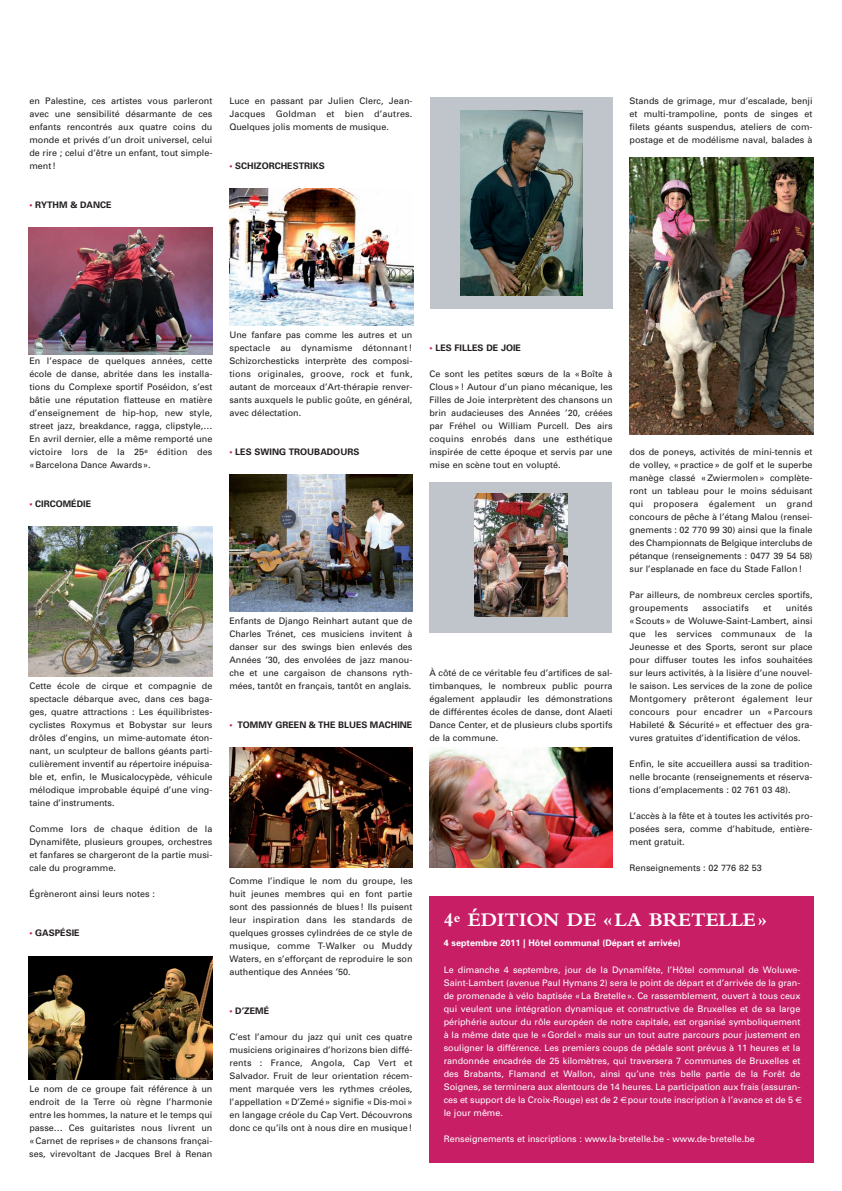
<style>
.page{position:relative;width:842px;height:1191px;background:#fff}
.page>*{position:absolute;margin:0;border:0;box-sizing:border-box;transform-origin:0 0}
.t1{font:700 20px "Bembo";color:#fff}
.t2{font:9px/13px "Univers";color:#231f20;text-align:justify}
.t3{font:9px/13px "Univers";letter-spacing:-.005em;color:#fff}
.t4{font:700 9px "Univers";color:#231f20}
.t5{font:700 9px "Univers";color:#fff}
.t6{font:9px "Univers";letter-spacing:.02em;color:#231f20}
.s1{color:#c71e66}
</style>
<div class="page">
<div style="left:429px;top:896px;width:385px;height:266px;background:#c71e66"></div>
<div style="left:429px;top:482px;width:183px;height:151px;background:#bfc5cb"></div>
<img style="left:475px;top:493px;width:92px;height:123px">
<img style="left:28px;top:228px;width:184px;height:126px">
<img style="left:28px;top:956px;width:184px;height:123px">
<img style="left:230px;top:475px;width:182px;height:136px">
<div style="left:430px;top:97px;width:183px;height:212px;background:#bfc5cb"></div>
<img style="left:460px;top:111px;width:122px;height:184px">
<img style="left:229px;top:748px;width:183px;height:120px">
<img style="left:28px;top:527px;width:184px;height:149px">
<img style="left:230px;top:188px;width:183px;height:137px">
<img style="left:429px;top:748px;width:183px;height:119px">
<img style="left:629px;top:158px;width:185px;height:277px">
<p class="t2" style="left:29px;top:95px;width:185px">en Palestine, ces artistes vous parleront avec une sensibilité désarmante de ces enfants rencontrés aux quatre coins du monde et privés d’un droit universel, celui de rire ; celui d’être un enfant, tout simple&shy;ment!</p>
<p class="t4" style="left:29px;top:202px;width:84px"><span class="s1">•</span> RYTHM &amp; DANCE</p>
<p class="t2" style="left:229px;top:95px;width:185px">Luce en passant par Julien Clerc, Jean-Jacques Goldman et bien d’autres.<br>Quelques jolis moments de musique.</p>
<p class="t4" style="left:229px;top:163px;width:97px"><span class="s1">•</span> SCHIZORCHESTRIKS</p>
<p class="t2" style="left:629px;top:95px;width:185px">Stands de grimage, mur d’escalade, benji et multi-trampoline, ponts de singes et filets géants suspendus, ateliers de com&shy;postage et de modélisme naval, balades à</p>
<p class="t2" style="left:29px;top:355px;width:185px">En l’espace de quelques années, cette école de danse, abritée dans les installa&shy;tions du Complexe sportif Poséidon, s’est bâtie une réputation flatteuse en matière d’enseignement de hip-hop, new style, street jazz, breakdance, ragga, clipstyle,… En avril dernier, elle a même remporté une victoire lors de la 25<sup>e</sup> édition des «Barcelona Dance Awards».</p>
<p class="t4" style="left:29px;top:501px;width:63px"><span class="s1">•</span> CIRCOMÉDIE</p>
<p class="t2" style="left:29px;top:680px;width:185px">Cette école de cirque et compagnie de spectacle débarque avec, dans ces baga&shy;ges, quatre attractions : Les équilibristes&shy;cyclistes Roxymus et Bobystar sur leurs drôles d’engins, un mime-automate éton&shy;nant, un sculpteur de ballons géants parti&shy;culièrement inventif au répertoire inépuisa&shy;ble et, enfin, le Musicalocypède, véhicule mélodique improbable équipé d’une ving&shy;taine d’instruments.</p>
<p class="t2" style="left:29px;top:823px;width:185px">Comme lors de chaque édition de la Dynamifête, plusieurs groupes, orchestres et fanfares se chargeront de la partie musi&shy;cale du programme.</p>
<p class="t2" style="left:29px;top:888px;width:127px">Égrèneront ainsi leurs notes :</p>
<p class="t4" style="left:29px;top:930px;width:52px"><span class="s1">•</span> GASPÉSIE</p>
<p class="t2" style="left:29px;top:1083px;width:185px">Le nom de ce groupe fait référence à un endroit de la Terre où règne l’harmonie entre les hommes, la nature et le temps qui passe… Ces guitaristes nous livrent un «Carnet de reprises» de chansons françai&shy;ses, virevoltant de Jacques Brel à Renan</p>
<p class="t2" style="left:229px;top:329px;width:185px">Une fanfare pas comme les autres et un spectacle au dynamisme détonnant !<br>Schizorchesticks interprète des composi&shy;tions originales, groove, rock et funk, autant de morceaux d’Art-thérapie renver&shy;sants auxquels le public goûte, en général, avec délectation.</p>
<p class="t4" style="left:229px;top:449px;width:131px"><span class="s1">•</span> LES SWING TROUBADOURS</p>
<p class="t2" style="left:229px;top:615px;width:185px">Enfants de Django Reinhart autant que de Charles Trénet, ces musiciens invitent à danser sur des swings bien enlevés des Années ’30, des envolées de jazz manou&shy;che et une cargaison de chansons ryth&shy;mées, tantôt en français, tantôt en anglais.</p>
<p class="t4" style="left:229px;top:721px;width:185px"><span class="s1">•</span> TOMMY GREEN &amp; THE BLUES MACHINE</p>
<p class="t2" style="left:229px;top:875px;width:185px">Comme l’indique le nom du groupe, les huit jeunes membres qui en font partie sont des passionnés de blues! Ils puisent leur inspiration dans les standards de quelques grosses cylindrées de ce style de musique, comme T-Walker ou Muddy Waters, en s’efforçant de reproduire le son authentique des Années ’50.</p>
<p class="t4" style="left:229px;top:1007px;width:41px"><span class="s1">•</span> D’ZEMÉ</p>
<p class="t2" style="left:229px;top:1031px;width:185px">C’est l’amour du jazz qui unit ces quatre musiciens originaires d’horizons bien diffé&shy;rents : France, Angola, Cap Vert et Salvador. Fruit de leur orientation récem&shy;ment marquée vers les rythmes créoles, l’appellation «D’Zemé» signifie «Dis-moi» en langage créole du Cap Vert. Découvrons donc ce qu’ils ont à nous dire en musique!</p>
<p class="t4" style="left:429px;top:345px;width:93px"><span class="s1">•</span> LES FILLES DE JOIE</p>
<p class="t2" style="left:429px;top:368px;width:185px">Ce sont les petites sœurs de la «Boîte à Clous»! Autour d’un piano mécanique, les Filles de Joie interprètent des chansons un brin audacieuses des Années ’20, créées par Fréhel ou William Purcell. Des airs coquins enrobés dans une esthétique inspirée de cette époque et servis par une mise en scène tout en volupté.</p>
<p class="t2" style="left:429px;top:667px;width:185px">À côté de ce véritable feu d’artifices de sal&shy;timbanques, le nombreux public pourra également applaudir les démonstrations de différentes écoles de danse, dont Alaeti Dance Center, et de plusieurs clubs sportifs de la commune.</p>
<p class="t2" style="left:629px;top:446px;width:185px">dos de poneys, activités de mini-tennis et de volley, «practice» de golf et le superbe manège classé «Zwiermolen» complète&shy;ront un tableau pour le moins séduisant qui proposera également un grand concours de pêche à l’étang Malou (rensei&shy;gnements : 02 770 99 30) ainsi que la finale des Championnats de Belgique interclubs de pétanque (renseignements : 0477 39 54 58) sur l’esplanade en face du Stade Fallon!</p>
<p class="t2" style="left:629px;top:589px;width:185px">Par ailleurs, de nombreux cercles sportifs, groupements</p>
<p class="t6" style="left:703px;top:604px;width:48px">associatifs</p>
<p class="t2" style="left:763px;top:602px;width:10px">et</p>
<p class="t2" style="left:629px;top:602px;width:185px;text-indent:156px">unités «Scouts» de Woluwe-Saint-Lambert, ainsi que les services communaux de la Jeunesse et des Sports, seront sur place pour diffuser toutes les infos souhaitées sur leurs activités, à la lisière d’une nouvel&shy;le saison. Les services de la zone de police Montgomery prêteront également leur concours pour encadrer un « Parcours Habileté &amp; Sécurité» et effectuer des gra&shy;vures gratuites d’identification de vélos.</p>
<p class="t2" style="left:629px;top:758px;width:185px">Enfin, le site accueillera aussi sa tradition&shy;nelle brocante (renseignements et réserva&shy;tions d’emplacements : 02 761 03 48).</p>
<p class="t2" style="left:629px;top:810px;width:185px">L’accès à la fête et à toutes les activités pro&shy;posées sera, comme d’habitude, entière&shy;ment gratuit.</p>
<p class="t2" style="left:629px;top:862px;width:134px">Renseignements : 02 776 82 53</p>
<h1 class="t1" style="left:444px;top:913px;width:324px">4<sup>e</sup> ÉDITION DE «LA BRETELLE»</h1>
<p class="t5" style="left:444px;top:939px;width:239px">4 septembre 2011 | Hôtel communal (Départ et arrivée)</p>
<p class="t3" style="left:444px;top:964px;width:358px">Le dimanche 4 septembre, jour de la Dynamifête, l’Hôtel communal de Woluwe-Saint-Lambert (avenue Paul Hymans 2) sera le point de départ et d’arrivée de la gran&shy;de promenade à vélo baptisée «La Bretelle». Ce rassemblement, ouvert à tous ceux qui veulent une intégration dynamique et constructive de Bruxelles et de sa large périphérie autour du rôle européen de notre capitale, est organisé symboliquement à la même date que le «Gordel» mais sur un tout autre parcours pour justement en souligner la différence. Les premiers coups de pédale sont prévus à 11 heures et la randonnée encadrée de 25 kilomètres, qui traversera 7 communes de Bruxelles et des Brabants, Flamand et Wallon, ainsi qu’une très belle partie de la Forêt de Soignes, se terminera aux alentours de 14 heures. La participation aux frais (assuran&shy;ces et support de la Croix-Rouge) est de 2 pour toute inscription à l’avance et de 5 le jour même.</p>
<p class="t3" style="left:444px;top:1133px;width:313px">Renseignements et inscriptions : www.la-bretelle.be - www.de-bretelle.be</p>
</div>
